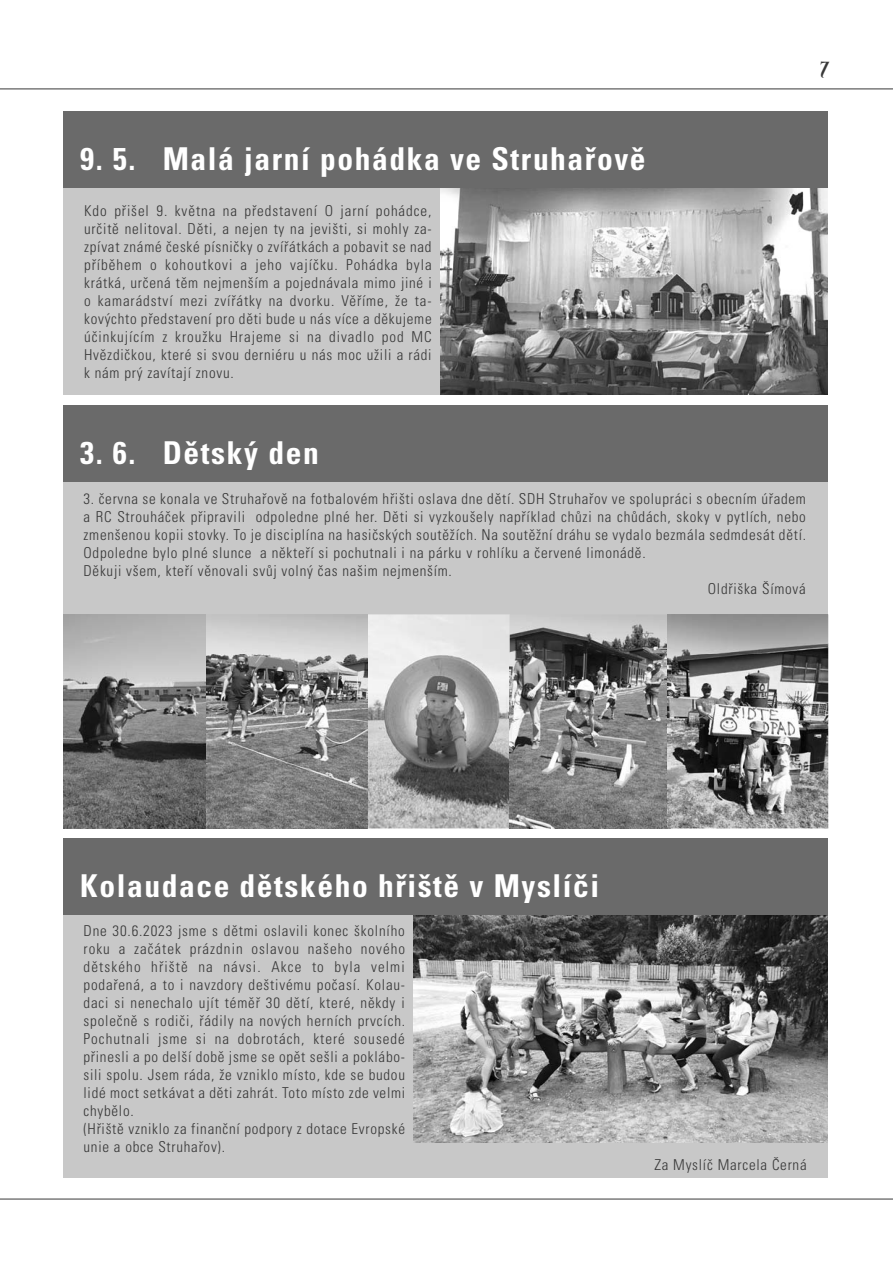
<style>
.page{position:relative;width:893px;height:1263px;background:#fff}
.page>*{position:absolute;margin:0;border:0;box-sizing:border-box;transform-origin:0 0}
.t1{font:700 condensed 31.5px "Univers CE";letter-spacing:.05em;color:#fff}
.t2{font:italic 700 22.5px "Mramor CE";color:#383838}
.t3{font:300 condensed 15px/18px "Univers CE";letter-spacing:.05em;color:#383838;text-align:justify}
</style>
<div class="page">
<hr style="left:0;top:1199px;width:893px;height:1px;background:#383838">
<hr style="left:0;top:89px;width:893px;height:1px;background:#383838">
<div style="left:64px;top:188px;width:764px;height:207px;background:#c8c8c8"></div>
<div style="left:64px;top:112px;width:764px;height:76px;background:#6a6a6a"></div>
<div style="left:64px;top:482px;width:764px;height:172px;background:#c8c8c8"></div>
<div style="left:64px;top:405px;width:764px;height:77px;background:#6a6a6a"></div>
<img style="left:440px;top:188px;width:388px;height:207px">
<div style="left:64px;top:915px;width:764px;height:262px;background:#c8c8c8"></div>
<div style="left:64px;top:838px;width:764px;height:77px;background:#6a6a6a"></div>
<img style="left:413px;top:915px;width:415px;height:228px">
<img style="left:64px;top:614px;width:446px;height:214px">
<img style="left:367px;top:614px;width:1px;height:214px">
<img style="left:510px;top:654px;width:158px;height:174px">
<img style="left:510px;top:614px;width:158px;height:40px">
<img style="left:668px;top:614px;width:160px;height:214px">
<img style="left:668px;top:614px;width:2px;height:40px">
<h2 class="t2" style="left:819px;top:56px;width:12px">7</h2>
<h1 class="t1" style="left:80px;top:147px;width:567px">9. 5. Malá jarní pohádka ve Struhařově</h1>
<p class="t3" style="left:84px;top:203px;width:349px">Kdo přišel 9. května na představení O jarní pohádce, určitě nelitoval. Děti, a nejen ty na jevišti, si mohly za&shy;zpívat známé české písničky o zvířátkách a pobavit se nad příběhem o kohoutkovi a jeho vajíčku. Pohádka byla krátká, určená těm nejmenším a pojednávala mimo jiné i o kamarádství mezi zvířátky na dvorku. Věříme, že ta&shy;kovýchto představení pro děti bude u nás více a děkujeme účinkujícím z kroužku Hrajeme si na divadlo pod MC Hvězdičkou, které si svou derniéru u nás moc užili a rádi k nám prý zavítají znovu.</p>
<h1 class="t1" style="left:80px;top:441px;width:240px">3. 6. Dětský den</h1>
<p class="t3" style="left:84px;top:491px;width:724px">3. června se konala ve Struhařově na fotbalovém hřišti oslava dne dětí. SDH Struhařov ve spolupráci s obecním úřadem</p>
<p class="t3" style="left:84px;top:509px;width:724px">a RC Strouháček připravili odpoledne plné her. Děti si vyzkoušely například chůzi na chůdách, skoky v pytlích, nebo</p>
<p class="t3" style="left:84px;top:527px;width:724px">zmenšenou kopii stovky. To je disciplína na hasičských soutěžích. Na soutěžní dráhu se vydalo bezmála sedmdesát dětí.</p>
<p class="t3" style="left:84px;top:545px;width:564px">Odpoledne bylo plné slunce a někteří si pochutnali i na párku v rohlíku a červené limonádě.</p>
<p class="t3" style="left:84px;top:563px;width:370px">Děkuji všem, kteří věnovali svůj volný čas našim nejmenším.</p>
<p class="t3" style="left:708px;top:581px;width:99px">Oldřiška Šímová</p>
<h1 class="t1" style="left:80px;top:874px;width:520px">Kolaudace dětského hřiště v Myslíči</h1>
<p class="t3" style="left:84px;top:923px;width:323px;text-align:left">Dne 30.6.2023 jsme s dětmi oslavili konec školního roku a začátek prázdnin oslavou našeho nového dětského hřiště na návsi. Akce to byla velmi podařená, a to i navzdory deštivému počasí. Kolau&shy;daci si nenechalo ujít téměř 30 dětí, které, někdy i společně s rodiči, řádily na nových herních prvcích.<br>Pochutnali jsme si na dobrotách, které sousedé přinesli a po delší době jsme se opět sešli a poklábo&shy;sili spolu. Jsem ráda, že vzniklo místo, kde se budou lidé moct setkávat a děti zahrát. Toto místo zde velmi chybělo.<br>(Hřiště vzniklo za finanční podpory z dotace Evropské unie a obce Struhařov).</p>
<p class="t3" style="left:654px;top:1157px;width:154px">Za Myslíč Marcela Černá</p>
</div>
